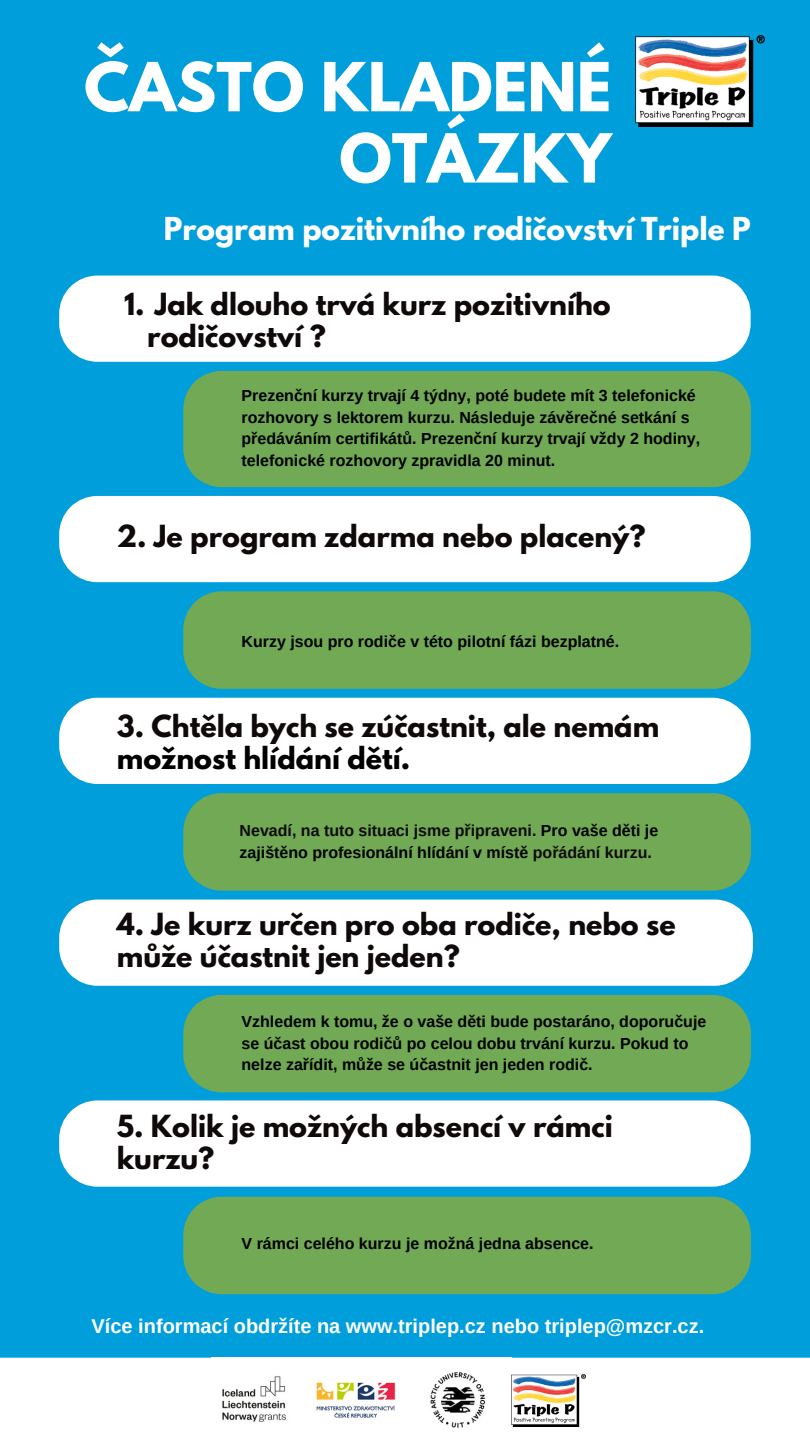
<style>
.page{position:relative;width:810px;height:1440px;background:#009edb}
.page>*{position:absolute;margin:0;border:0;box-sizing:border-box;transform-origin:0 0}
.t1{font:700 59.8px/71.2px "League Spartan";color:#fff;text-align:right}
.t2{font:700 28px "League Spartan";color:#fff}
.t3{font:700 27px/32.2px "League Spartan";color:#0f0a09}
.t4{font:700 27px "League Spartan";color:#000}
.t5{font:700 20px "Arimo";color:#fff}
.t6{font:700 16px/21.8px "Arimo";color:#000}
.t7{font:700 16px/21.8px "Arimo";color:#0f0a09}
.s1{color:#000}
</style>
<div class="page">
<div style="left:0;top:1358px;width:810px;height:82px;background:#fff"></div>
<img style="left:212px;top:1358px;width:299px;height:82px">
<div style="left:183px;top:995px;width:568px;height:97px;background:#71a955"></div>
<div style="left:59px;top:276px;width:692px;height:86px;background:#fff"></div>
<div style="left:183px;top:371px;width:568px;height:116px;background:#71a955"></div>
<div style="left:59px;top:496px;width:692px;height:86px;background:#fff"></div>
<div style="left:183px;top:591px;width:568px;height:98px;background:#71a955"></div>
<div style="left:59px;top:698px;width:692px;height:86px;background:#fff"></div>
<div style="left:59px;top:900px;width:694px;height:86px;background:#fff"></div>
<div style="left:59px;top:1100px;width:692px;height:87px;background:#fff"></div>
<div style="left:183px;top:793px;width:568px;height:98px;background:#71a955"></div>
<div style="left:183px;top:1197px;width:568px;height:97px;background:#71a955"></div>
<img style="left:635px;top:35px;width:129px;height:92px">
<img style="left:511px;top:1374px;width:74px;height:53px">
<h1 class="t1" style="left:84px;top:59px;width:529px">ČASTO KLADENÉ<br>OTÁZKY</h1>
<h2 class="t2" style="left:164px;top:214px;width:588px">Program pozitivního rodičovství Triple P</h2>
<h3 class="t3" style="left:147px;top:291px;width:465px;text-indent:-23px">1. Jak dlouho trvá kurz pozitivního rodičovství ?</h3>
<p class="t6" style="left:242px;top:384px;width:460px">Prezenční kurzy trvají 4 týdny, poté budete mít 3 telefonické rozhovory s lektorem kurzu. Následuje závěrečné setkání s předáváním certifikátů. Prezenční kurzy trvají vždy 2 hodiny, telefonické rozhovory zpravidla 20 minut.</p>
<h3 class="t3" style="left:117px;top:523px;width:530px">2. Je program zdarma nebo placený?</h3>
<p class="t6" style="left:242px;top:630px;width:379px">Kurzy jsou pro rodiče v této pilotní fázi bezplatné.</p>
<h3 class="t3" style="left:117px;top:713px;width:544px">3. Chtěla bych se zúčastnit, ale nemám</h3>
<h3 class="t4" style="left:117px;top:745px;width:295px">možnost hlídání dětí.</h3>
<p class="t7" style="left:240px;top:819px;width:420px">Nevadí, na tuto situaci jsme připraveni. <span class="s1">Pro vaše děti je zajištěno profesionální hlídání v místě</span> pořádání kurzu.</p>
<h3 class="t3" style="left:117px;top:911px;width:560px">4. Je kurz určen pro oba rodiče, nebo se může účastnit jen jeden?</h3>
<p class="t6" style="left:242px;top:1010px;width:466px">Vzhledem k tomu, že o vaše děti bude postaráno, doporučuje se účast obou rodičů po celou dobu trvání kurzu. Pokud to nelze zařídit, může se účastnit jen jeden rodič.</p>
<h3 class="t3" style="left:117px;top:1113px;width:498px">5. Kolik je možných absencí v rámci kurzu?</h3>
<p class="t6" style="left:242px;top:1233px;width:354px">V rámci celého kurzu je možná jedna absence.</p>
<p class="t5" style="left:92px;top:1315px;width:614px">Více informací obdržíte na www.triplep.cz nebo triplep@mzcr.cz.</p>
</div>
